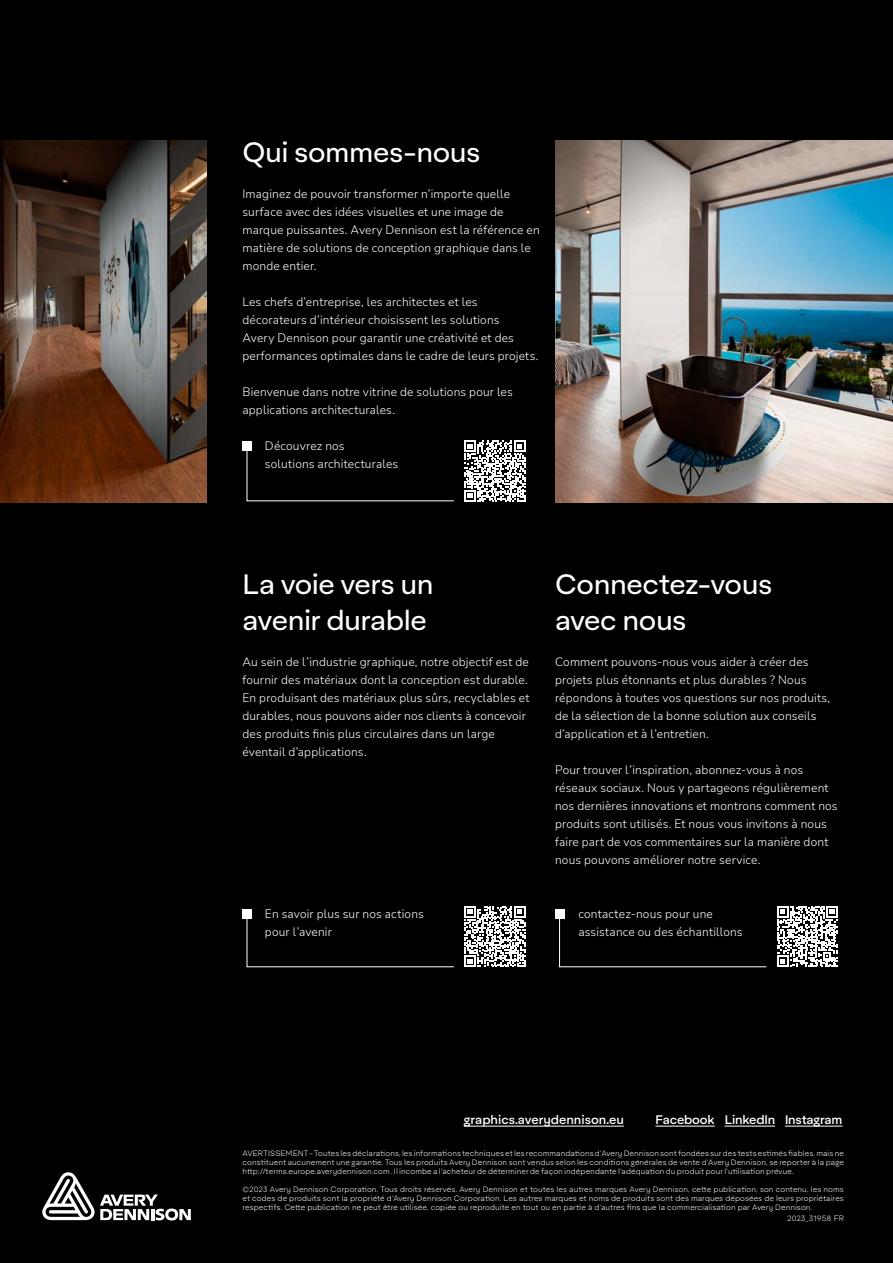
<style>
.page{position:relative;width:893px;height:1263px;background:#000}
.page>*{position:absolute;margin:0;border:0;box-sizing:border-box;transform-origin:0 0}
.t1{font:27px/36px "Aktifo A";letter-spacing:-.015em;color:#fff}
.t2{font:300 12px/18px "Nunito Sans";letter-spacing:.015em;color:#fff}
.t3{font:500 12px "Aktifo A";letter-spacing:-.015em;color:#fff}
.t4{font:300 7.5px/9px "Aktifo A";letter-spacing:.005em;color:#fff;text-align:justify}
</style>
<div class="page">
<hr style="left:655px;top:1126px;width:60px;height:1px;background:#fff">
<hr style="left:725px;top:1126px;width:50px;height:1px;background:#fff">
<hr style="left:785px;top:1126px;width:57px;height:1px;background:#fff">
<hr style="left:464px;top:1126px;width:160px;height:1px;background:#fff">
<svg style="left:42px;top:1172px;width:149px;height:48px"></svg>
<img style="left:555px;top:141px;width:338px;height:362px">
<img style="left:0;top:141px;width:207px;height:362px">
<svg style="left:246px;top:446px;width:208px;height:56px"></svg>
<div style="left:242px;top:442px;width:9px;height:9px;background:#fff"></div>
<svg style="left:246px;top:913px;width:208px;height:54px"></svg>
<div style="left:242px;top:909px;width:9px;height:9px;background:#fff"></div>
<svg style="left:559px;top:913px;width:208px;height:54px"></svg>
<div style="left:555px;top:909px;width:9px;height:9px;background:#fff"></div>
<svg style="left:464px;top:440px;width:61px;height:61px"></svg>
<svg style="left:464px;top:906px;width:61px;height:61px"></svg>
<svg style="left:777px;top:906px;width:61px;height:61px"></svg>
<h1 class="t1" style="left:242px;top:134px;width:240px">Qui sommes-nous</h1>
<p class="t2" style="left:242px;top:184px;width:299px">Imaginez de pouvoir transformer n’importe quelle surface avec des idées visuelles et une image de marque puissantes. Avery Dennison est la référence en matière de solutions de conception graphique dans le monde entier.</p>
<p class="t2" style="left:242px;top:292px;width:298px">Les chefs d’entreprise, les architectes et les décorateurs d’intérieur choisissent les solutions<br>Avery Dennison pour garantir une créativité et des performances optimales dans le cadre de leurs projets.</p>
<p class="t2" style="left:242px;top:382px;width:272px">Bienvenue dans notre vitrine de solutions pour les applications architecturales.</p>
<p class="t2" style="left:265px;top:436px;width:135px">Découvrez nos<br>solutions architecturales</p>
<h1 class="t1" style="left:242px;top:566px;width:193px">La voie vers un avenir durable</h1>
<p class="t2" style="left:242px;top:652px;width:288px">Au sein de l’industrie graphique, notre objectif est de fournir des matériaux dont la conception est durable.<br>En produisant des matériaux plus sûrs, recyclables et durables, nous pouvons aider nos clients à concevoir des produits finis plus circulaires dans un large éventail d’applications.</p>
<h1 class="t1" style="left:555px;top:566px;width:219px">Connectez-vous avec nous</h1>
<p class="t2" style="left:555px;top:652px;width:277px">Comment pouvons-nous vous aider à créer des projets plus étonnants et plus durables ? Nous répondons à toutes vos questions sur nos produits, de la sélection de la bonne solution aux conseils d’application et à l’entretien.</p>
<p class="t2" style="left:555px;top:760px;width:284px">Pour trouver l’inspiration, abonnez-vous à nos réseaux sociaux. Nous y partageons régulièrement nos dernières innovations et montrons comment nos produits sont utilisés. Et nous vous invitons à nous faire part de vos commentaires sur la manière dont nous pouvons améliorer notre service.</p>
<p class="t2" style="left:265px;top:904px;width:160px">En savoir plus sur nos actions pour l’avenir</p>
<p class="t2" style="left:578px;top:904px;width:166px">contactez-nous pour une assistance ou des échantillons</p>
<p class="t3" style="left:464px;top:1112px;width:162px">graphics.averydennison.eu</p>
<p class="t3" style="left:655px;top:1112px;width:189px">Facebook LinkedIn Instagram</p>
<p class="t4" style="left:242px;top:1148px;width:603px">AVERTISSEMENT - Toutes les déclarations, les informations techniques et les recommandations d’Avery Dennison sont fondées sur des tests estimés fiables, mais ne constituent aucunement une garantie. Tous les produits Avery Dennison sont vendus selon les conditions générales de vente d’Avery Dennison, se reporter à la page http://terms.europe.averydennison.com . Il incombe a l’acheteur de déterminer de façon indépendante l’adéquation du produit pour l’utilisation prévue.</p>
<p class="t4" style="left:242px;top:1184px;width:603px">©2023 Avery Dennison Corporation. Tous droits réservés. Avery Dennison et toutes les autres marques Avery Dennison, cette publication, son contenu, les noms et codes de produits sont la propriété d’Avery Dennison Corporation. Les autres marques et noms de produits sont des marques déposées de leurs propriétaires respectifs. Cette publication ne peut être utilisée, copiée ou reproduite en tout ou en partie à d’autres fins que la commercialisation par Avery Dennison.</p>
<p class="t4" style="left:787px;top:1213px;width:58px">2023_31958 FR</p>
</div>
